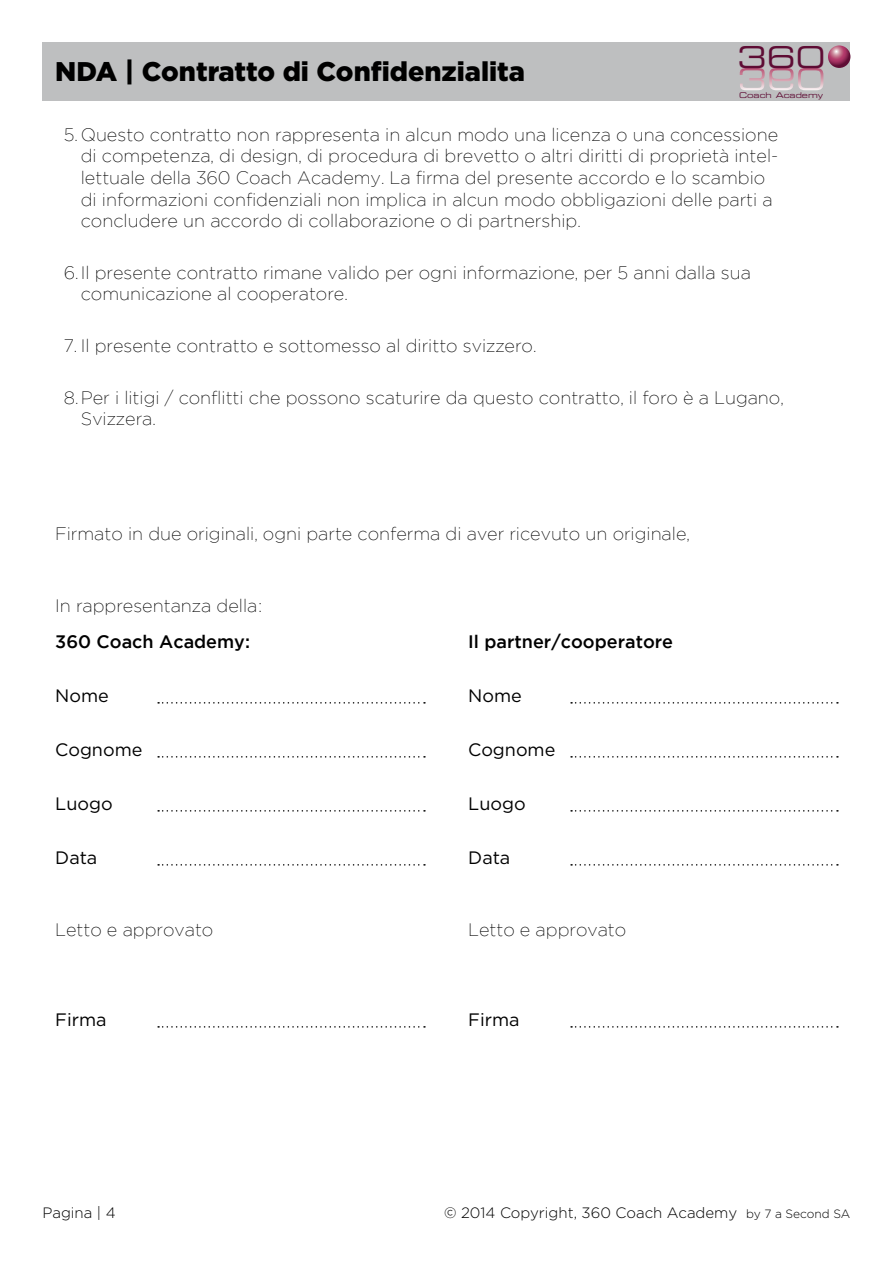
<style>
.page{position:relative;width:893px;height:1263px;background:#fff}
.page>*{position:absolute;margin:0;border:0;box-sizing:border-box;transform-origin:0 0}
.t1{font:30.15px "Eurostile LT Std Ex 2";color:#5e0c34}
.t2{font:900 27px "Gotham";color:#000}
.t3{font:200 18px/21.6px "Gotham";color:#000}
.t4{font:18px "Gotham";color:#000}
.t5{font:500 18px "Gotham";color:#000}
.t6{font:300 15px "Gotham";color:#000}
.t7{font:7.95px "Eurostile LT Std Ex 2";color:#5e0c34}
.s1{font-size:12px}
</style>
<div class="page">
<div style="left:43px;top:43px;width:807px;height:58px;background:#bebfc0"></div>
<svg style="left:740px;top:68px;width:83px;height:22px"></svg>
<svg style="left:828px;top:45px;width:22px;height:23px"></svg>
<svg style="left:158px;top:702px;width:267px;height:2px"></svg>
<svg style="left:158px;top:756px;width:267px;height:2px"></svg>
<svg style="left:158px;top:810px;width:267px;height:2px"></svg>
<svg style="left:158px;top:864px;width:267px;height:2px"></svg>
<svg style="left:158px;top:1026px;width:267px;height:2px"></svg>
<svg style="left:571px;top:702px;width:267px;height:2px"></svg>
<svg style="left:571px;top:756px;width:267px;height:2px"></svg>
<svg style="left:571px;top:810px;width:267px;height:2px"></svg>
<svg style="left:571px;top:864px;width:267px;height:2px"></svg>
<svg style="left:571px;top:1026px;width:267px;height:2px"></svg>
<h2 class="t2" style="left:55px;top:56px;width:471px">NDA | Contratto di Confidenzialita</h2>
<h1 class="t1" style="left:738px;top:36px;width:89px">360</h1>
<p class="t7" style="left:739px;top:89px;width:86px">Coach Academy</p>
<p class="t3" style="left:81px;top:123px;width:699px;text-indent:-17px">5. Questo contratto non rappresenta in alcun modo una licenza o una concessione di competenza, di design, di procedura di brevetto o altri diritti di proprietà intel&shy;lettuale della 360 Coach Academy. La firma del presente accordo e lo scambio di informazioni confidenziali non implica in alcun modo obbligazioni delle parti a concludere un accordo di collaborazione o di partnership.</p>
<p class="t3" style="left:81px;top:261px;width:672px;text-indent:-17px">6.Il presente contratto rimane valido per ogni informazione, per 5 anni dalla sua comunicazione al cooperatore.</p>
<p class="t3" style="left:64px;top:335px;width:474px">7. Il presente contratto e sottomesso al diritto svizzero.</p>
<p class="t3" style="left:81px;top:386px;width:704px;text-indent:-17px">8.Per i litigi / conflitti che possono scaturire da questo contratto, il foro è a Lugano,<br>Svizzera.</p>
<p class="t3" style="left:55px;top:523px;width:636px">Firmato in due originali, ogni parte conferma di aver ricevuto un originale,</p>
<p class="t3" style="left:55px;top:595px;width:208px">In rappresentanza della:</p>
<p class="t5" style="left:55px;top:631px;width:196px">360 Coach Academy:</p>
<p class="t4" style="left:55px;top:686px;width:55px">Nome</p>
<p class="t4" style="left:55px;top:740px;width:89px">Cognome</p>
<p class="t4" style="left:55px;top:794px;width:59px">Luogo</p>
<p class="t4" style="left:55px;top:848px;width:44px">Data</p>
<p class="t3" style="left:55px;top:919px;width:160px">Letto e approvato</p>
<p class="t4" style="left:55px;top:1010px;width:53px">Firma</p>
<p class="t5" style="left:468px;top:631px;width:206px">Il partner/cooperatore</p>
<p class="t4" style="left:468px;top:686px;width:55px">Nome</p>
<p class="t4" style="left:468px;top:740px;width:89px">Cognome</p>
<p class="t4" style="left:468px;top:794px;width:59px">Luogo</p>
<p class="t4" style="left:468px;top:848px;width:44px">Data</p>
<p class="t3" style="left:468px;top:919px;width:160px">Letto e approvato</p>
<p class="t4" style="left:468px;top:1010px;width:53px">Firma</p>
<p class="t6" style="left:43px;top:1205px;width:75px">Pagina | 4</p>
<p class="t6" style="left:444px;top:1205px;width:408px">© 2014 Copyright, 360 Coach Academy <span class="s1">by 7 a Second SA</span></p>
</div>
